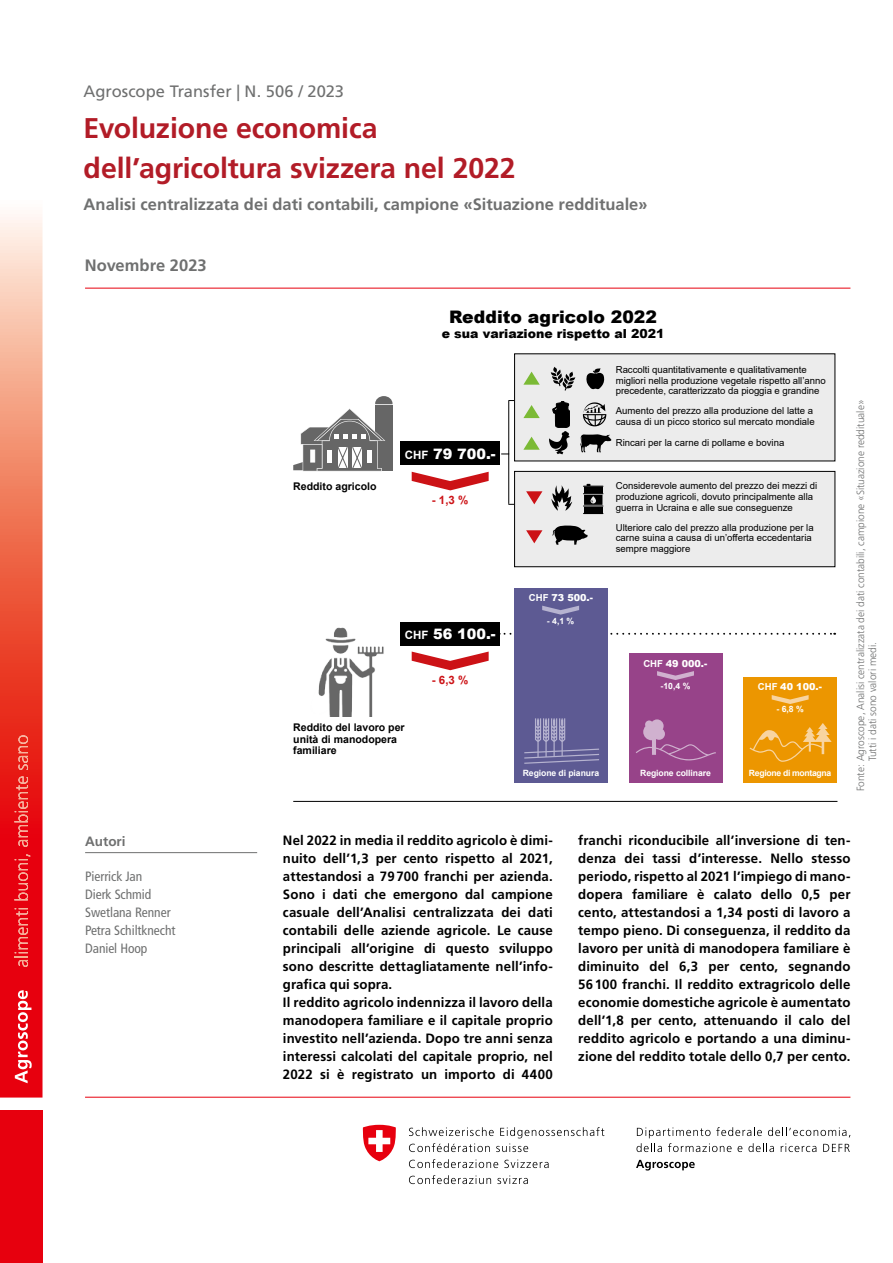
<style>
.page{position:relative;width:893px;height:1263px;background:#fff}
.page>*{position:absolute;margin:0;border:0;box-sizing:border-box;transform-origin:0 0}
._02_Haupttitel{font:700 28.5px "Frutiger LT Std";letter-spacing:-.005em;color:#b21c27}
.t1{font:900 17.25px "Arial";color:#000}
._03_Lead{font:700 16.5px "Frutiger LT Std";color:#6f7070}
._01_Kopfzeile{font:16.5px "Frutiger LT Std";color:#6f7070}
.t2{font:900 14.4px "Arial";color:#fff}
._06_Zusammenfassung{font:700 13.5px/18px "Frutiger LT Std";letter-spacing:.01em;color:#000;text-align:justify}
._08_Grundtext{font:condensed 13.5px "Frutiger LT Std";letter-spacing:-.005em;color:#6f7070}
._07_Untertitel{font:700 13.5px "Frutiger LT Std";color:#6f7070}
.t3{font:900 12.45px "Arial";color:#000}
.t4{font:700 11.55px "Arial";color:#cc1216}
._11_Bildlegende_klein{font:300 10.5px "Frutiger LT Std";color:#6f7070;scale:.96 1}
.t5{font:700 10.5px/11.6px "Arial";color:#000}
.t6{font:9.6px/10.5px "Arial";color:#000}
.t7{font:900 9.6px "Arial";color:#fff}
.t8{font:700 8.7px "Arial";letter-spacing:-.01em;color:#fff}
.t9{font:700 8.7px "Arial";letter-spacing:-.035em;color:#fff}
.s1{font-weight:700;font-size:11.55px}
.s2{font-weight:700}
</style>
<div class="page">
<svg style="left:1px;top:214px;width:42px;height:883px;background:#ee5d50"></svg>
<div style="left:0;top:1110px;width:43px;height:153px;background:#e7000e"></div>
<svg style="left:15px;top:990px;width:17px;height:93px"></svg>
<svg style="left:14px;top:908px;width:14px;height:59px"></svg>
<svg style="left:14px;top:854px;width:16px;height:46px"></svg>
<svg style="left:14px;top:776px;width:14px;height:71px"></svg>
<svg style="left:18px;top:735px;width:10px;height:35px"></svg>
<svg style="left:0;top:17px;width:1px;height:1080px"></svg>
<hr style="left:85px;top:1097px;width:765px;height:1px;background:#e7000e">
<hr style="left:85px;top:852px;width:172px;height:1px;background:#6f7070">
<hr style="left:85px;top:288px;width:765px;height:1px;background:#e7000e">
<svg style="left:636px;top:1127px;width:214px;height:25px"></svg>
<svg style="left:636px;top:1160px;width:59px;height:10px"></svg>
<svg style="left:409px;top:1127px;width:195px;height:25px"></svg>
<svg style="left:409px;top:1159px;width:89px;height:9px"></svg>
<svg style="left:504px;top:1159px;width:45px;height:9px"></svg>
<svg style="left:409px;top:1175px;width:82px;height:9px"></svg>
<svg style="left:497px;top:1175px;width:31px;height:9px"></svg>
<svg style="left:363px;top:1125px;width:33px;height:36px"></svg>
<div style="left:400px;top:622px;width:100px;height:23px;background:#000"></div>
<svg style="left:500px;top:633px;width:335px;height:2px"></svg>
<hr style="left:508px;top:401px;width:1px;height:103px;background:#000">
<hr style="left:293px;top:801px;width:544px;height:1px;background:#000">
<svg style="left:293px;top:396px;width:99px;height:75px"></svg>
<div style="left:515px;top:354px;width:320px;height:107px;background:#ececec"></div>
<div style="left:515px;top:471px;width:320px;height:96px;background:#ececec"></div>
<div style="left:514px;top:471px;width:321px;height:96px;border:1px solid #000"></div>
<div style="left:400px;top:442px;width:100px;height:23px;background:#000"></div>
<svg style="left:412px;top:472px;width:77px;height:18px"></svg>
<img style="left:318px;top:627px;width:66px;height:89px">
<svg style="left:412px;top:651px;width:77px;height:19px"></svg>
<div style="left:514px;top:589px;width:94px;height:194px;background:#5d5a93"></div>
<svg style="left:542px;top:606px;width:37px;height:9px"></svg>
<svg style="left:524px;top:718px;width:75px;height:46px"></svg>
<div style="left:629px;top:654px;width:93px;height:129px;background:#974389"></div>
<svg style="left:657px;top:671px;width:37px;height:9px"></svg>
<svg style="left:636px;top:719px;width:80px;height:42px"></svg>
<div style="left:743px;top:677px;width:93px;height:106px;background:#ec9600"></div>
<svg style="left:772px;top:695px;width:37px;height:9px"></svg>
<svg style="left:749px;top:723px;width:83px;height:39px"></svg>
<svg style="left:549px;top:401px;width:21px;height:53px"></svg>
<svg style="left:523px;top:405px;width:17px;height:13px"></svg>
<svg style="left:523px;top:437px;width:17px;height:13px"></svg>
<svg style="left:523px;top:372px;width:17px;height:13px"></svg>
<svg style="left:580px;top:434px;width:31px;height:18px"></svg>
<svg style="left:551px;top:367px;width:24px;height:24px"></svg>
<svg style="left:586px;top:368px;width:18px;height:21px"></svg>
<svg style="left:526px;top:530px;width:16px;height:13px"></svg>
<svg style="left:583px;top:484px;width:20px;height:3px"></svg>
<div style="left:584px;top:487px;width:18px;height:6px;background:#000"></div>
<div style="left:584px;top:507px;width:18px;height:5px;background:#000"></div>
<hr style="left:583px;top:505px;width:20px;height:2px;background:#000">
<svg style="left:583px;top:513px;width:20px;height:1px"></svg>
<svg style="left:583px;top:493px;width:20px;height:12px"></svg>
<svg style="left:551px;top:485px;width:21px;height:26px"></svg>
<svg style="left:526px;top:491px;width:16px;height:13px"></svg>
<svg style="left:583px;top:402px;width:23px;height:24px"></svg>
<svg style="left:552px;top:525px;width:36px;height:20px"></svg>
<p class="_01_Kopfzeile" style="left:84px;top:82px;width:262px">Agroscope Transfer | N. 506 / 2023</p>
<p class="_02_Haupttitel" style="left:84px;top:111px;width:295px">Evoluzione economica</p>
<p class="_02_Haupttitel" style="left:84px;top:152px;width:434px">dell’agricoltura svizzera nel 2022</p>
<p class="_03_Lead" style="left:84px;top:194px;width:565px">Analisi centralizzata dei dati contabili, campione «Situazione reddituale»</p>
<p class="_03_Lead" style="left:85px;top:256px;width:123px">Novembre 2023</p>
<p class="_07_Untertitel" style="left:85px;top:833px;width:42px">Autori</p>
<p class="_08_Grundtext" style="left:85px;top:869px;width:59px">Pierrick Jan</p>
<p class="_08_Grundtext" style="left:85px;top:887px;width:68px">Dierk Schmid</p>
<p class="_08_Grundtext" style="left:85px;top:905px;width:87px">Swetlana Renner</p>
<p class="_08_Grundtext" style="left:85px;top:923px;width:92px">Petra Schiltknecht</p>
<p class="_08_Grundtext" style="left:85px;top:941px;width:64px">Daniel Hoop</p>
<p class="t5" style="left:293px;top:480px;width:85px">Reddito agricolo</p>
<p class="t1" style="left:449px;top:304px;width:209px">Reddito agricolo 2022</p>
<p class="t3" style="left:442px;top:325px;width:224px">e sua variazione rispetto al 2021</p>
<p class="t2" style="left:405px;top:443px;width:92px"><span class="s1">CHF</span> 79 700.-</p>
<p class="t4" style="left:432px;top:492px;width:38px">- 1,3 %</p>
<p class="t2" style="left:405px;top:623px;width:92px"><span class="s1">CHF</span> 56 100.-</p>
<p class="t4" style="left:432px;top:672px;width:38px">- 6,3 %</p>
<p class="t7" style="left:529px;top:591px;width:65px"><span class="s2">CHF</span> 73 500.-</p>
<p class="t8" style="left:547px;top:614px;width:29px">- 4,1 %</p>
<p class="t6" style="left:616px;top:364px;width:211px">Raccolti quantitativamente e qualitativamente migliori nella produzione vegetale rispetto all’anno precedente, caratterizzato da pioggia e grandine</p>
<p class="t6" style="left:616px;top:406px;width:200px">Aumento del prezzo alla produzione del latte a causa di un picco storico sul mercato mondiale</p>
<p class="t6" style="left:616px;top:437px;width:170px">Rincari per la carne di pollame e bovina</p>
<p class="t6" style="left:616px;top:481px;width:203px">Considerevole aumento del prezzo dei mezzi di produzione agricoli, dovuto principalmente alla guerra in Ucraina e alle sue conseguenze</p>
<p class="t6" style="left:616px;top:522px;width:199px">Ulteriore calo del prezzo alla produzione per la carne suina a causa di un’offerta eccedentaria sempre maggiore</p>
<p class="t7" style="left:643px;top:656px;width:65px"><span class="s2">CHF</span> 49 000.-</p>
<p class="t8" style="left:661px;top:680px;width:31px">-10,4 %</p>
<p class="t7" style="left:758px;top:680px;width:65px"><span class="s2">CHF</span> 40 100.-</p>
<p class="t8" style="left:776px;top:703px;width:29px">- 6,8 %</p>
<p class="t5" style="left:293px;top:722px;width:113px">Reddito del lavoro per unità di manodopera familiare</p>
<p class="t8" style="left:523px;top:767px;width:78px">Regione di pianura</p>
<p class="t8" style="left:640px;top:767px;width:72px">Regione collinare</p>
<p class="t9" style="left:749px;top:767px;width:84px">Regione di montagna</p>
<p class="_11_Bildlegende_klein" style="left:854px;top:791px;width:409px;rotate:-90deg">Fonte: Agroscope, Analisi centralizzata dei dati contabili, campione «Situazione reddituale»</p>
<p class="_11_Bildlegende_klein" style="left:866px;top:761px;width:125px;rotate:-90deg">Tutti i dati sono valori medi.</p>
<p class="_06_Zusammenfassung" style="left:283px;top:832px;width:271px">Nel 2022 in media il reddito agricolo è dimi&shy;nuito dell’1,3 per cento rispetto al 2021, attestandosi a 79700 franchi per azienda.<br>Sono i dati che emergono dal campione casuale dell’Analisi centralizzata dei dati contabili delle aziende agricole. Le cause principali all’origine di questo sviluppo sono descritte dettagliatamente nell’info&shy;grafica qui sopra.</p>
<p class="_06_Zusammenfassung" style="left:283px;top:994px;width:271px">Il reddito agricolo indennizza il lavoro della manodopera familiare e il capitale proprio investito nell’azienda. Dopo tre anni senza interessi calcolati del capitale proprio, nel 2022 si è registrato un importo di 4400</p>
<p class="_06_Zusammenfassung" style="left:578px;top:832px;width:274px">franchi riconducibile all’inversione di ten&shy;denza dei tassi d’interesse. Nello stesso periodo, rispetto al 2021 l’impiego di mano&shy;dopera familiare è calato dello 0,5 per cento, attestandosi a 1,34 posti di lavoro a tempo pieno. Di conseguenza, il reddito da lavoro per unità di manodopera familiare è diminuito del 6,3 per cento, segnando 56100 franchi. Il reddito extragricolo delle economie domestiche agricole è aumentato dell’1,8 per cento, attenuando il calo del reddito agricolo e portando a una diminu&shy;zione del reddito totale dello 0,7 per cento.</p>
</div>
